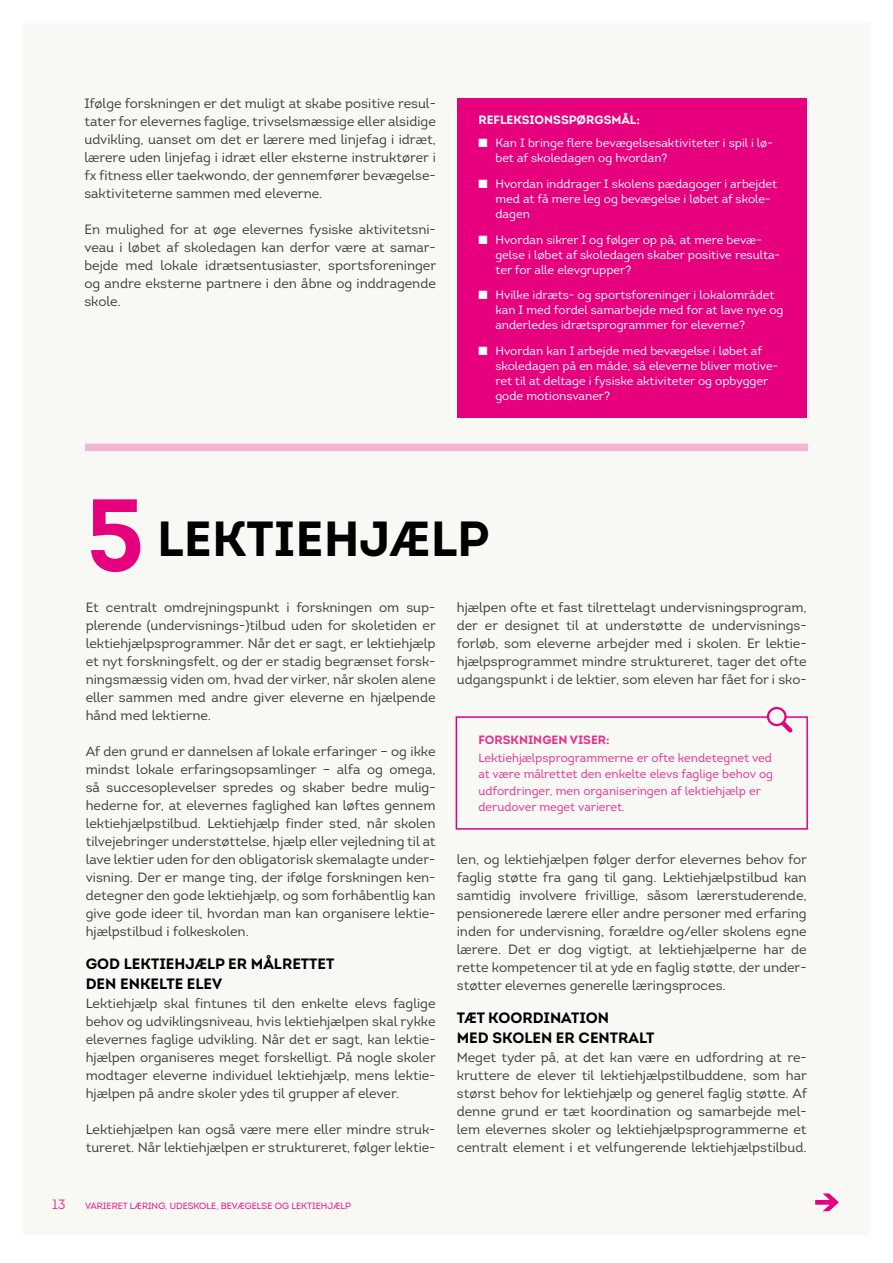
<style>
.page{position:relative;width:893px;height:1263px;background:#fff}
.page>*{position:absolute;margin:0;border:0;box-sizing:border-box;transform-origin:0 0}
.t1{font:700 49.2px "Intro";color:#000}
.t2{font:700 15px/19.5px "Intro";color:#000}
.t3{font:13.5px/18px "Intro";color:#3c3c3b;text-align:justify}
.t4{font:13.5px "Intro";color:#e8308a}
.t5{font:12px/15px "Intro";color:#fff}
.t6{font:12px/16.5px "Intro";color:#e8308a}
.t7{font:700 12px "Intro";color:#fff}
.t8{font:700 12px "Intro";color:#e8308a}
.t9{font:9px "Intro";color:#e6007d}
.s1{font-size:102px;color:#e6007d}
</style>
<div class="page">
<div style="left:23px;top:23px;width:847px;height:1212px;background:#f8f8f5"></div>
<svg style="left:815px;top:1193px;width:24px;height:18px"></svg>
<div style="left:457px;top:98px;width:350px;height:319px;background:#e6007d"></div>
<div style="left:85px;top:444px;width:723px;height:7px;background:#f5b5d2"></div>
<div style="left:456px;top:716px;width:352px;height:114px;border:2px solid #e6007d"></div>
<svg style="left:767px;top:707px;width:26px;height:26px"></svg>
<div style="left:769px;top:709px;width:15px;height:15px;background:#f8f8f5;border-radius:50%"></div>
<p class="t3" style="left:84px;top:94px;width:353px">Ifølge forskningen er det muligt at skabe positive resul&shy;tater for elevernes faglige, trivselsmæssige eller alsidige udvikling, uanset om det er lærere med linjefag i idræt, lærere uden linjefag i idræt eller eksterne instruktører i fx fitness eller taekwondo, der gennemfører bevægelse&shy;saktiviteterne sammen med eleverne.</p>
<p class="t3" style="left:84px;top:220px;width:353px">En mulighed for at øge elevernes fysiske aktivitetsni&shy;veau i løbet af skoledagen kan derfor være at samar&shy;bejde med lokale idrætsentusiaster, sportsforeninger og andre eksterne partnere i den åbne og inddragende skole.</p>
<p class="t7" style="left:478px;top:112px;width:163px">REFLEKSIONSSPØRGSMÅL:</p>
<p class="t5" style="left:495px;top:136px;width:279px;text-indent:-17px">■ Kan I bringe flere bevægelsesaktiviteter i spil i lø&shy;bet af skoledagen og hvordan?</p>
<p class="t5" style="left:495px;top:176px;width:283px;text-indent:-17px">■ Hvordan inddrager I skolens pædagoger i arbejdet med at få mere leg og bevægelse i løbet af skole&shy;dagen</p>
<p class="t5" style="left:495px;top:232px;width:286px;text-indent:-17px">■ Hvordan sikrer I og følger op på, at mere bevæ&shy;gelse i løbet af skoledagen skaber positive resulta&shy;ter for alle elevgrupper?</p>
<p class="t5" style="left:495px;top:288px;width:290px;text-indent:-17px">■ Hvilke idræts- og sportsforeninger i lokalområdet kan I med fordel samarbejde med for at lave nye og anderledes idrætsprogrammer for eleverne?</p>
<p class="t5" style="left:495px;top:343px;width:284px;text-indent:-17px">■ Hvordan kan I arbejde med bevægelse i løbet af skoledagen på en måde, så eleverne bliver motive&shy;ret til at deltage i fysiske aktiviteter og opbygger gode motionsvaner?</p>
<h1 class="t1" style="left:86px;top:507px;width:405px"><span class="s1">5</span> LEKTIEHJÆLP</h1>
<p class="t3" style="left:86px;top:598px;width:352px">Et centralt omdrejningspunkt i forskningen om sup&shy;plerende (undervisnings-)tilbud uden for skoletiden er lektiehjælpsprogrammer. Når det er sagt, er lektiehjælp et nyt forskningsfelt, og der er stadig begrænset forsk&shy;ningsmæssig viden om, hvad der virker, når skolen alene eller sammen med andre giver eleverne en hjælpende hånd med lektierne.</p>
<p class="t3" style="left:86px;top:742px;width:351px">Af den grund er dannelsen af lokale erfaringer – og ikke mindst lokale erfaringsopsamlinger – alfa og omega, så succesoplevelser spredes og skaber bedre mulig&shy;hederne for, at elevernes faglighed kan løftes gennem lektiehjælpstilbud. Lektiehjælp finder sted, når skolen tilvejebringer understøttelse, hjælp eller vejledning til at lave lektier uden for den obligatorisk skemalagte under&shy;visning. Der er mange ting, der ifølge forskningen ken&shy;detegner den gode lektiehjælp, og som forhåbentlig kan give gode ideer til, hvordan man kan organisere lektie&shy;hjælpstilbud i folkeskolen.</p>
<p class="t2" style="left:86px;top:954px;width:250px">GOD LEKTIEHJÆLP ER MÅLRETTET<br>DEN ENKELTE ELEV</p>
<p class="t3" style="left:86px;top:994px;width:352px">Lektiehjælp skal fintunes til den enkelte elevs faglige behov og udviklingsniveau, hvis lektiehjælpen skal rykke elevernes faglige udvikling. Når det er sagt, kan lektie&shy;hjælpen organiseres meget forskelligt. På nogle skoler modtager eleverne individuel lektiehjælp, mens lektie&shy;hjælpen på andre skoler ydes til grupper af elever.</p>
<p class="t3" style="left:86px;top:1120px;width:351px">Lektiehjælpen kan også være mere eller mindre struk&shy;tureret. Når lektiehjælpen er struktureret, følger lektie-</p>
<p class="t3" style="left:457px;top:598px;width:351px">hjælpen ofte et fast tilrettelagt undervisningsprogram, der er designet til at understøtte de undervisnings&shy;forløb, som eleverne arbejder med i skolen. Er lektie&shy;hjælpsprogrammet mindre struktureret, tager det ofte udgangspunkt i de lektier, som eleven har fået for i sko-</p>
<p class="t8" style="left:478px;top:732px;width:133px">FORSKNINGEN VISER:</p>
<p class="t6" style="left:478px;top:749px;width:296px">Lektiehjælpsprogrammerne er ofte kendetegnet ved at være målrettet den enkelte elevs faglige behov og udfordringer, men organiseringen af lektiehjælp er derudover meget varieret.</p>
<p class="t3" style="left:457px;top:850px;width:352px">len, og lektiehjælpen følger derfor elevernes behov for faglig støtte fra gang til gang. Lektiehjælpstilbud kan samtidig involvere frivillige, såsom lærerstuderende, pensionerede lærere eller andre personer med erfaring inden for undervisning, forældre og/eller skolens egne lærere. Det er dog vigtigt, at lektiehjælperne har de rette kompetencer til at yde en faglig støtte, der under&shy;støtter elevernes generelle læringsproces.</p>
<p class="t2" style="left:457px;top:1008px;width:199px">TÆT KOORDINATION<br>MED SKOLEN ER CENTRALT</p>
<p class="t3" style="left:457px;top:1048px;width:352px">Meget tyder på, at det kan være en udfordring at re&shy;kruttere de elever til lektiehjælpstilbuddene, som har størst behov for lektiehjælp og generel faglig støtte. Af denne grund er tæt koordination og samarbejde mel&shy;lem elevernes skoler og lektiehjælpsprogrammerne et centralt element i et velfungerende lektiehjælpstilbud.</p>
<p class="t4" style="left:52px;top:1196px;width:15px">13</p>
<p class="t9" style="left:85px;top:1200px;width:268px">VARIERET LÆRING, UDESKOLE, BEVÆGELSE OG LEKTIEHJÆLP</p>
</div>
